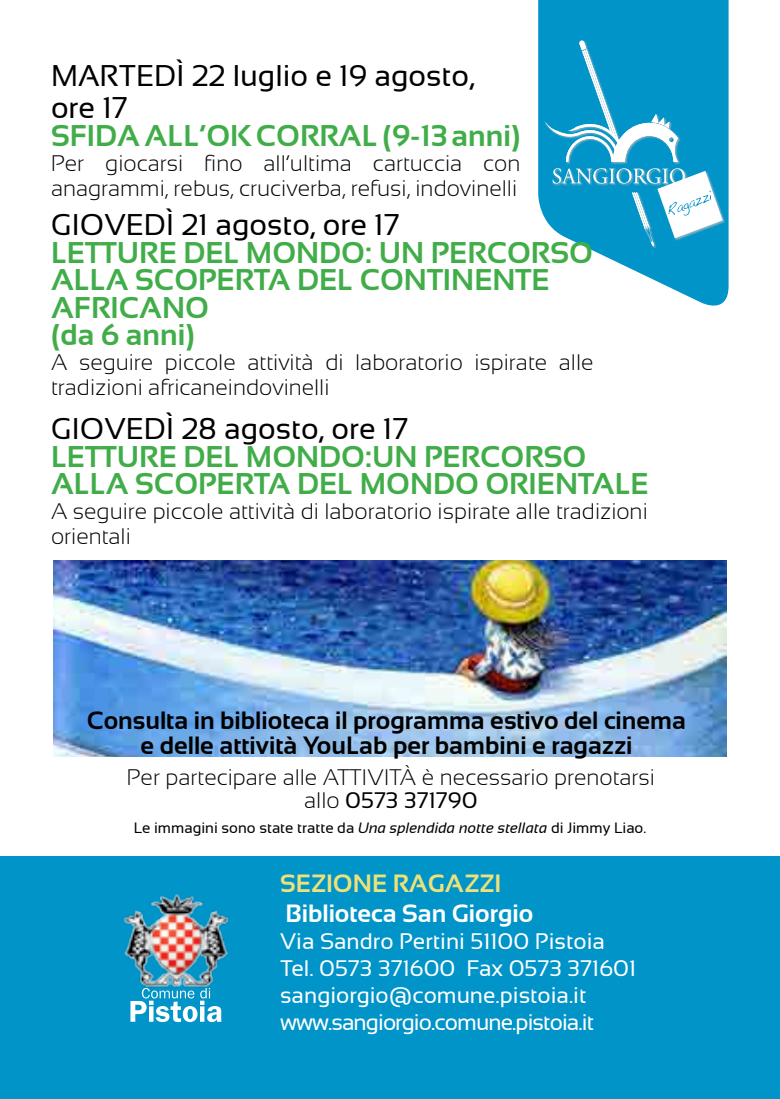
<style>
.page{position:relative;width:780px;height:1099px;background:#fff}
.page>*{position:absolute;margin:0;border:0;box-sizing:border-box;transform-origin:0 0}
.t1{font:700 30px/27.5px "Sansation";color:#41ad49}
.t2{font:30px/32.5px "Sansation";color:#000}
.t3{font:700 25px/25px "Sansation";color:#000;text-align:center}
.t4{font:700 25px "Sansation";color:#fff}
.t5{font:700 25px "Sansation";color:#ede179}
.t6{font:300 22.5px/25px "Sansation";color:#000}
.t7{font:22.5px/27px "Sansation";color:#fff}
.t8{font:15px "Sansation";color:#000}
.s1{font-weight:400}
.s2{font-style:italic}
</style>
<div class="page">
<div style="left:0;top:856px;width:780px;height:242px;background:#0094c9"></div>
<svg style="left:538px;top:0;width:190px;height:306px;fill:#0094c9"></svg>
<div style="left:544px;top:40px;width:181px;height:209px;background:#bcbec0;opacity:.75"></div>
<svg style="left:544px;top:40px;width:178px;height:206px"></svg>
<img style="left:123px;top:894px;width:106px;height:93px">
<svg style="left:130px;top:987px;width:91px;height:35px"></svg>
<img style="left:53px;top:560px;width:673px;height:196px">
<h1 class="t2" style="left:51px;top:59px;width:425px">MARTEDÌ 22 luglio e 19 agosto, ore 17</h1>
<h1 class="t1" style="left:51px;top:122px;width:471px">SFIDA ALL’OK CORRAL (9-13 anni)</h1>
<p class="t6" style="left:51px;top:151px;width:471px">Per giocarsi fino all’ultima cartuccia con anagrammi, rebus, cruciverba, refusi, indovinelli</p>
<h1 class="t2" style="left:51px;top:208px;width:350px">GIOVEDÌ 21 agosto, ore 17</h1>
<h1 class="t1" style="left:51px;top:238px;width:543px">LETTURE DEL MONDO: UN PERCORSO<br>ALLA SCOPERTA DEL CONTINENTE<br>AFRICANO<br>(da 6 anni)</h1>
<p class="t6" style="left:51px;top:350px;width:544px">A seguire piccole attività di laboratorio ispirate alle tradizioni africaneindovinelli</p>
<h1 class="t2" style="left:51px;top:413px;width:359px">GIOVEDÌ 28 agosto, ore 17</h1>
<h1 class="t1" style="left:51px;top:443px;width:599px">LETTURE DEL MONDO:UN PERCORSO<br>ALLA SCOPERTA DEL MONDO ORIENTALE</h1>
<p class="t6" style="left:51px;top:499px;width:598px">A seguire piccole attività di laboratorio ispirate alle tradizioni orientali</p>
<p class="t3" style="left:87px;top:707px;width:601px">Consulta in biblioteca il programma estivo del cinema e delle attività YouLab per bambini e ragazzi</p>
<p class="t6" style="left:127px;top:766px;width:529px;line-height:22.5px;text-align:center">Per partecipare alle ATTIVITÀ è necessario prenotarsi allo <span class="s1">0573 371790</span></p>
<p class="t8" style="left:134px;top:819px;width:514px">Le immagini sono state tratte da <span class="s2">Una splendida notte stellata</span> di Jimmy Liao.</p>
<p class="t5" style="left:280px;top:869px;width:223px">SEZIONE RAGAZZI</p>
<p class="t4" style="left:285px;top:899px;width:249px">Biblioteca San Giorgio</p>
<p class="t7" style="left:280px;top:927px;width:357px">Via Sandro Pertini 51100 Pistoia Tel. 0573 371600 Fax 0573 371601 sangiorgio@comune.pistoia.it www.sangiorgio.comune.pistoia.it</p>
</div>
